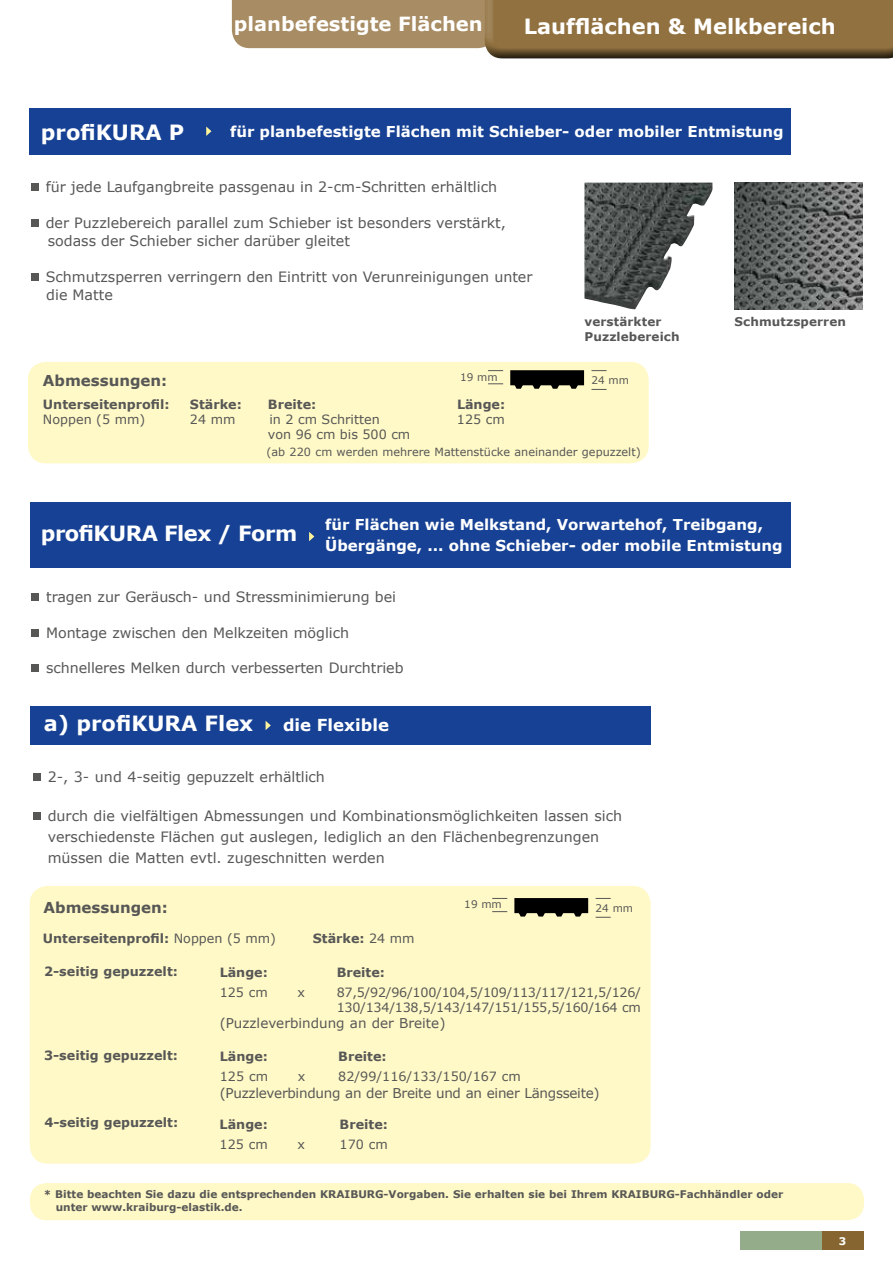
<style>
.page{position:relative;width:893px;height:1263px;background:#fff}
.page>*{position:absolute;margin:0;border:0;box-sizing:border-box;transform-origin:0 0}
.t1{font:700 21px "Verdana";color:#fff}
.t2{font:700 21px "Verdana";letter-spacing:-.025em;color:#fff}
.t3{font:700 19.5px "Verdana";color:#fff}
.t4{font:700 16.5px "Verdana";color:#fff}
.t5{font:700 15px/21px "Verdana";color:#fff}
.t6{font:700 15px "Verdana";color:#575756}
.t7{font:14.25px/18px "Verdana";color:#575756}
.t8{font:13.5px "Verdana";letter-spacing:-.02em;color:#575756}
.t9{font:13.5px "Verdana";color:#575756}
.t10{font:700 12.75px "Verdana";color:#575756}
.t11{font:12.75px "Verdana";color:#575756}
.t12{font:12.75px/15.3px "Verdana";letter-spacing:-.02em;color:#575756}
.t13{font:700 12px "Verdana";letter-spacing:.01em;color:#575756}
.t14{font:11.25px "Verdana";color:#575756}
.t15{font:700 10.5px/12.6px "Verdana";color:#575756}
.t16{font:10.5px "Verdana";color:#575756}
.t17{font:700 10.5px "Verdana";color:#fff}
.s1{font-weight:400}
</style>
<div class="page">
<div style="left:822px;top:1231px;width:41px;height:19px;background:#876530"></div>
<div style="left:741px;top:1231px;width:81px;height:19px;background:#95ac8a"></div>
<div style="left:30px;top:108px;width:761px;height:47px;background:#164194"></div>
<div style="left:232px;top:0;width:250px;height:49px;background:#a88c63"></div>
<div style="left:482px;top:0;width:411px;height:59px;background:#000;opacity:.75"></div>
<div style="left:31px;top:183px;width:8px;height:8px;background:#575756"></div>
<div style="left:31px;top:219px;width:8px;height:8px;background:#575756"></div>
<div style="left:31px;top:273px;width:8px;height:8px;background:#575756"></div>
<div style="left:30px;top:1183px;width:834px;height:37px;background:#fff9c7;border-radius:16px"></div>
<div style="left:30px;top:502px;width:761px;height:65px;background:#164194"></div>
<svg style="left:206px;top:126px;width:5px;height:10px"></svg>
<svg style="left:309px;top:532px;width:5px;height:9px"></svg>
<img style="left:584px;top:183px;width:128px;height:126px">
<img style="left:734px;top:182px;width:129px;height:127px">
<div style="left:28px;top:362px;width:621px;height:101px;background:#fff9c7;border-radius:18px"></div>
<div style="left:511px;top:371px;width:72px;height:14px;background:#000"></div>
<div style="left:510px;top:370px;width:74px;height:15px;border:2px solid #000"></div>
<svg style="left:568px;top:382px;width:12px;height:7px"></svg>
<svg style="left:549px;top:382px;width:12px;height:7px"></svg>
<svg style="left:531px;top:382px;width:12px;height:7px"></svg>
<svg style="left:513px;top:382px;width:12px;height:7px"></svg>
<svg style="left:591px;top:370px;width:16px;height:1px"></svg>
<svg style="left:591px;top:389px;width:16px;height:1px"></svg>
<svg style="left:488px;top:370px;width:15px;height:1px"></svg>
<svg style="left:488px;top:383px;width:15px;height:1px"></svg>
<div style="left:31px;top:593px;width:8px;height:8px;background:#575756"></div>
<div style="left:31px;top:629px;width:8px;height:8px;background:#575756"></div>
<div style="left:31px;top:664px;width:8px;height:8px;background:#575756"></div>
<div style="left:30px;top:886px;width:621px;height:278px;background:#fff9c7;border-radius:18px"></div>
<div style="left:30px;top:706px;width:621px;height:38px;background:#164194"></div>
<div style="left:515px;top:899px;width:72px;height:13px;background:#000"></div>
<div style="left:514px;top:898px;width:74px;height:15px;border:2px solid #000"></div>
<svg style="left:572px;top:910px;width:12px;height:7px"></svg>
<svg style="left:553px;top:910px;width:12px;height:7px"></svg>
<svg style="left:535px;top:910px;width:12px;height:7px"></svg>
<svg style="left:517px;top:910px;width:12px;height:7px"></svg>
<svg style="left:596px;top:898px;width:15px;height:1px"></svg>
<svg style="left:596px;top:917px;width:15px;height:1px"></svg>
<svg style="left:492px;top:898px;width:15px;height:1px"></svg>
<svg style="left:492px;top:911px;width:15px;height:1px"></svg>
<div style="left:33px;top:773px;width:8px;height:8px;background:#575756"></div>
<div style="left:33px;top:812px;width:8px;height:8px;background:#575756"></div>
<svg style="left:266px;top:721px;width:5px;height:9px"></svg>
<h2 class="t3" style="left:234px;top:10px;width:250px">planbefestigte Flächen</h2>
<h1 class="t1" style="left:524px;top:12px;width:313px">Laufflächen &amp; Melkbereich</h1>
<h1 class="t1" style="left:41px;top:117px;width:145px">profiKURA P</h1>
<p class="t5" style="left:230px;top:121px;width:555px">für planbefestigte Flächen mit Schieber- oder mobiler Entmistung</p>
<p class="t7" style="left:46px;top:177px;width:453px">für jede Laufgangbreite passgenau in 2-cm-Schritten erhältlich</p>
<p class="t7" style="left:46px;top:213px;width:462px">der Puzzlebereich parallel zum Schieber ist besonders verstärkt, sodass der Schieber sicher darüber gleitet</p>
<p class="t7" style="left:46px;top:267px;width:488px">Schmutzsperren verringern den Eintritt von Verunreinigungen unter die Matte</p>
<p class="t13" style="left:584px;top:313px;width:78px">verstärkter</p>
<p class="t13" style="left:734px;top:313px;width:113px">Schmutzsperren</p>
<p class="t13" style="left:584px;top:328px;width:97px">Puzzlebereich</p>
<p class="t16" style="left:460px;top:370px;width:39px">19 mm</p>
<p class="t16" style="left:591px;top:373px;width:39px">24 mm</p>
<p class="t6" style="left:43px;top:370px;width:126px">Abmessungen:</p>
<p class="t10" style="left:43px;top:395px;width:128px">Unterseitenprofil:</p>
<p class="t10" style="left:190px;top:395px;width:53px">Stärke:</p>
<p class="t10" style="left:268px;top:395px;width:50px">Breite:</p>
<p class="t10" style="left:457px;top:395px;width:50px">Länge:</p>
<p class="t11" style="left:43px;top:411px;width:104px">Noppen (5 mm)</p>
<p class="t11" style="left:190px;top:411px;width:47px">24 mm</p>
<p class="t11" style="left:269px;top:411px;width:112px">in 2 cm Schritten</p>
<p class="t11" style="left:457px;top:411px;width:49px">125 cm</p>
<p class="t11" style="left:268px;top:426px;width:144px">von 96 cm bis 500 cm</p>
<p class="t14" style="left:266px;top:444px;width:376px">(ab 220 cm werden mehrere Mattenstücke aneinander gepuzzelt)</p>
<h1 class="t2" style="left:41px;top:519px;width:258px">profiKURA Flex / Form</h1>
<p class="t5" style="left:325px;top:514px;width:459px">für Flächen wie Melkstand, Vorwartehof, Treibgang,<br>Übergänge, ... ohne Schieber- oder mobile Entmistung</p>
<p class="t7" style="left:46px;top:588px;width:351px">tragen zur Geräusch- und Stressminimierung bei</p>
<p class="t7" style="left:46px;top:624px;width:304px">Montage zwischen den Melkzeiten möglich</p>
<p class="t7" style="left:46px;top:659px;width:359px">schnelleres Melken durch verbesserten Durchtrieb</p>
<h1 class="t1" style="left:44px;top:709px;width:211px">a) profiKURA Flex</h1>
<p class="t4" style="left:283px;top:713px;width:107px">die Flexible</p>
<p class="t7" style="left:48px;top:767px;width:279px">2-, 3- und 4-seitig gepuzzelt erhältlich</p>
<p class="t7" style="left:48px;top:805px;width:576px;line-height:21px">durch die vielfältigen Abmessungen und Kombinationsmöglichkeiten lassen sich verschiedenste Flächen gut auslegen, lediglich an den Flächenbegrenzungen müssen die Matten evtl. zugeschnitten werden</p>
<p class="t6" style="left:44px;top:897px;width:126px">Abmessungen:</p>
<p class="t10" style="left:43px;top:929px;width:235px">Unterseitenprofil: <span class="s1">Noppen (5 mm)</span></p>
<p class="t10" style="left:313px;top:929px;width:103px">Stärke: <span class="s1">24 mm</span></p>
<p class="t16" style="left:464px;top:897px;width:39px">19 mm</p>
<p class="t16" style="left:596px;top:900px;width:39px">24 mm</p>
<p class="t10" style="left:44px;top:962px;width:135px">2-seitig gepuzzelt:</p>
<p class="t10" style="left:220px;top:963px;width:50px">Länge:</p>
<p class="t10" style="left:337px;top:963px;width:50px">Breite:</p>
<p class="t11" style="left:220px;top:983px;width:50px">125 cm</p>
<p class="t11" style="left:298px;top:983px;width:9px">x</p>
<p class="t12" style="left:337px;top:984px;width:306px">87,5/92/96/100/104,5/109/113/117/121,5/126/<br>130/134/138,5/143/147/151/155,5/160/164 cm</p>
<p class="t9" style="left:220px;top:1014px;width:227px">(Puzzleverbindung an der Breite)</p>
<p class="t10" style="left:44px;top:1046px;width:135px">3-seitig gepuzzelt:</p>
<p class="t10" style="left:220px;top:1048px;width:50px">Länge:</p>
<p class="t10" style="left:338px;top:1048px;width:50px">Breite:</p>
<p class="t11" style="left:220px;top:1068px;width:50px">125 cm</p>
<p class="t11" style="left:298px;top:1068px;width:9px">x</p>
<p class="t11" style="left:338px;top:1068px;width:184px">82/99/116/133/150/167 cm</p>
<p class="t8" style="left:220px;top:1083px;width:381px">(Puzzleverbindung an der Breite und an einer Längsseite)</p>
<p class="t10" style="left:44px;top:1113px;width:135px">4-seitig gepuzzelt:</p>
<p class="t10" style="left:220px;top:1115px;width:50px">Länge:</p>
<p class="t10" style="left:340px;top:1115px;width:50px">Breite:</p>
<p class="t11" style="left:220px;top:1135px;width:50px">125 cm</p>
<p class="t11" style="left:298px;top:1135px;width:9px">x</p>
<p class="t11" style="left:340px;top:1135px;width:50px">170 cm</p>
<p class="t15" style="left:56px;top:1188px;width:729px;text-indent:-12px">* Bitte beachten Sie dazu die entsprechenden KRAIBURG-Vorgaben. Sie erhalten sie bei Ihrem KRAIBURG-Fachhändler oder unter www.kraiburg-elastik.de.</p>
<p class="t17" style="left:839px;top:1233px;width:9px">3</p>
</div>
